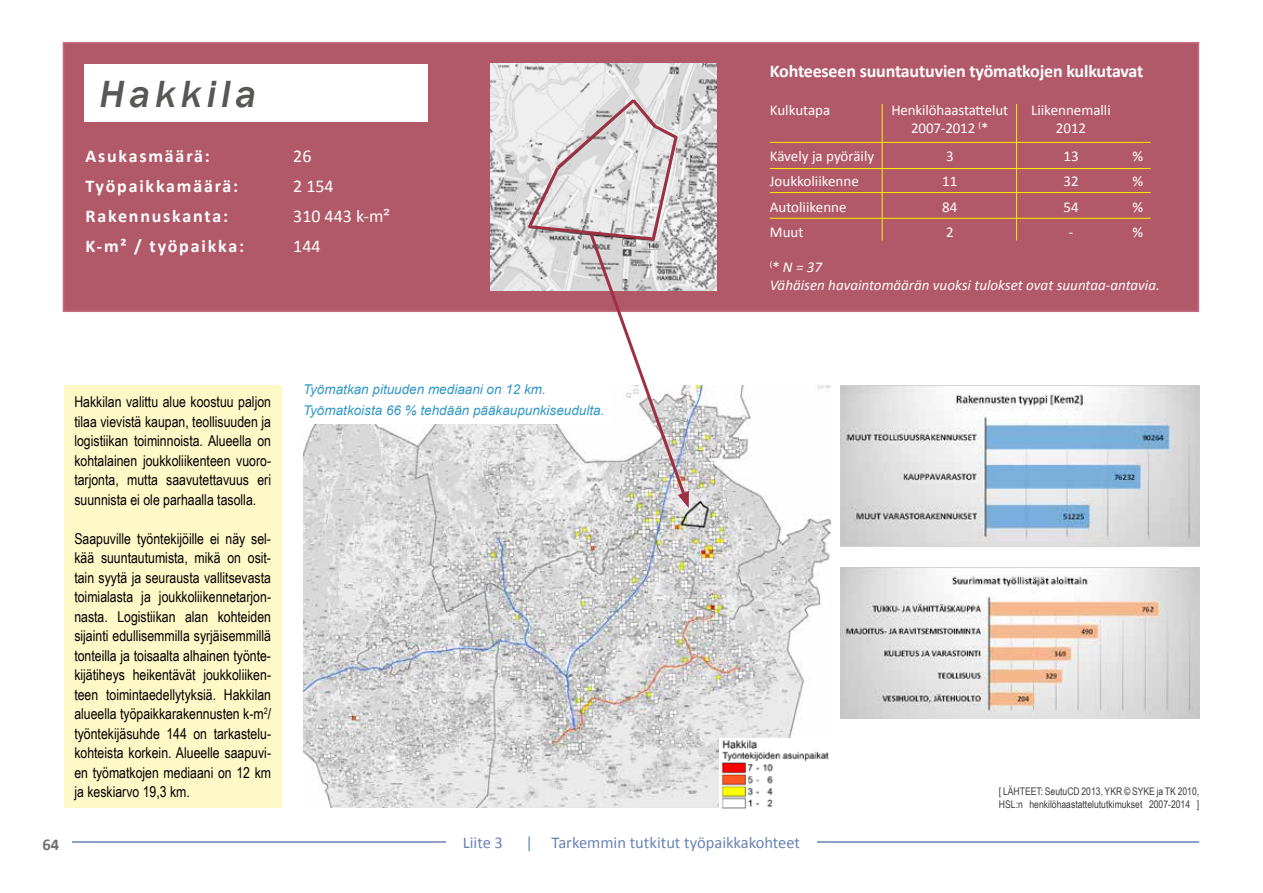
<style>
.page{position:relative;width:1263px;height:893px;background:#fff}
.page>*{position:absolute;margin:0;border:0;box-sizing:border-box;transform-origin:0 0}
.t1{font:italic 500 39px "Franklin Gothic";letter-spacing:.12em;color:#575756}
.t2{font:700 18px/30px "Calibri";letter-spacing:.1em;color:#fff}
.t3{font:700 18px "Calibri";letter-spacing:-.01em;color:#fff}
.t4{font:18px/30px "Calibri";color:#fff}
.t5{font:16.5px "Calibri";color:#6983b6}
.t6{font:700 16.5px "Calibri";color:#706f6f}
.t7{font:15px/19.5px "Arial Narrow";color:#000;text-align:justify}
.t8{font:15px/18px "Calibri";color:#fff;text-align:center}
.t9{font:italic 15px/18px "Calibri";color:#fff}
.t10{font:italic 13.5px/21px "Arial";color:#3298c6}
.t11{font:10.5px/12.6px "Arial Narrow";color:#3c3c3b}
.s1{font-family:"Arial"}
.s2{font-style:normal}
.s3{font-weight:300;color:#fff}
</style>
<div class="page">
<div style="left:63px;top:42px;width:1136px;height:270px;background:#b15968;border:2px solid #b44862"></div>
<div style="left:85px;top:64px;width:343px;height:58px;background:#fff"></div>
<img style="left:303px;top:385px;width:528px;height:422px">
<img style="left:720px;top:738px;width:111px;height:71px">
<img style="left:841px;top:385px;width:358px;height:161px">
<img style="left:841px;top:568px;width:358px;height:150px">
<img style="left:490px;top:64px;width:226px;height:226px">
<div style="left:64px;top:385px;width:218px;height:422px;background:#fff9c7"></div>
<svg style="left:525px;top:96px;width:164px;height:412px"></svg>
<hr style="left:770px;top:142px;width:381px;height:1px;background:#ffed00">
<hr style="left:770px;top:168px;width:381px;height:1px;background:#ffed00">
<hr style="left:770px;top:192px;width:381px;height:1px;background:#ffed00">
<hr style="left:770px;top:218px;width:381px;height:1px;background:#ffed00">
<hr style="left:882px;top:104px;width:1px;height:136px;background:#ffed00">
<hr style="left:1016px;top:104px;width:1px;height:136px;background:#ffed00">
<div style="left:303px;top:384px;width:306px;height:40px;background:#fff"></div>
<hr style="left:72px;top:841px;width:1127px;height:2px;background:#6983b6">
<div style="left:446px;top:836px;width:370px;height:12px;background:#fff"></div>
<h1 class="t1" style="left:100px;top:69px;width:158px">Hakkila</h1>
<p class="t2" style="left:85px;top:141px;width:160px">Asukasmäärä:<br>Työpaikkamäärä:<br>Rakennuskanta:<br>K-m² / työpaikka:</p>
<p class="t4" style="left:293px;top:141px;width:98px">26<br>2 154<br>310 443 k-m<span class="s1">²<br></span>144</p>
<p class="t3" style="left:770px;top:60px;width:375px">Kohteeseen suuntautuvien työmatkojen kulkutavat</p>
<p class="t8" style="left:770px;top:101px;width:62px">Kulkutapa</p>
<p class="t8" style="left:891px;top:101px;width:118px">Henkilöhaastattelut<br>2007-2012 <sup>(</sup>*</p>
<p class="t8" style="left:1031px;top:101px;width:81px">Liikennemalli<br>2012</p>
<p class="t8" style="left:770px;top:147px;width:106px">Kävely ja pyöräily</p>
<p class="t8" style="left:946px;top:147px;width:9px">3</p>
<p class="t8" style="left:1063px;top:147px;width:17px">13</p>
<p class="t8" style="left:1132px;top:147px;width:12px">%</p>
<p class="t8" style="left:770px;top:172px;width:90px">Joukkoliikenne</p>
<p class="t8" style="left:942px;top:172px;width:17px">11</p>
<p class="t8" style="left:1063px;top:172px;width:17px">32</p>
<p class="t8" style="left:1132px;top:172px;width:12px">%</p>
<p class="t8" style="left:770px;top:198px;width:78px">Autoliikenne</p>
<p class="t8" style="left:942px;top:198px;width:17px">84</p>
<p class="t8" style="left:1063px;top:198px;width:17px">54</p>
<p class="t8" style="left:1132px;top:198px;width:12px">%</p>
<p class="t8" style="left:770px;top:223px;width:35px">Muut</p>
<p class="t8" style="left:946px;top:223px;width:9px">2</p>
<p class="t8" style="left:1069px;top:223px;width:6px">-</p>
<p class="t8" style="left:1132px;top:223px;width:12px">%</p>
<p class="t9" style="left:770px;top:258px;width:391px"><sup>(</sup><span class="s2">*</span> N = 37<br>Vähäisen havaintomäärän vuoksi tulokset ovat suuntaa-antavia.</p>
<p class="t7" style="left:74px;top:391px;width:198px">Hakkilan valittu alue koostuu paljon tilaa vievistä kaupan, teollisuuden ja logistiikan toiminnoista. Alueella on kohtalainen joukkoliikenteen vuoro&shy;tarjonta, mutta saavutettavuus eri suunnista ei ole parhaalla tasolla.</p>
<p class="t7" style="left:74px;top:528px;width:198px">Saapuville työntekijöille ei näy sel&shy;kää suuntautumista, mikä on osit&shy;tain syytä ja seurausta vallitsevasta toimialasta ja joukkoliikennetarjon&shy;nasta. Logistiikan alan kohteiden sijainti edullisemmilla syrjäisemmillä tonteilla ja toisaalta alhainen työnte&shy;kijätiheys heikentävät joukkoliiken&shy;teen toimintaedellytyksiä. Hakkilan alueella työpaikkarakennusten k-m<sup>2</sup>/ työntekijäsuhde 144 on tarkastelu&shy;kohteista korkein. Alueelle saapuvi&shy;en työmatkojen mediaani on 12 km ja keskiarvo 19,3 km.</p>
<p class="t6" style="left:43px;top:834px;width:18px">64</p>
<p class="t10" style="left:303px;top:379px;width:303px">Työmatkan pituuden mediaani on 12 km.<br>Työmatkoista 66 % tehdään pääkaupunkiseudulta.</p>
<p class="t5" style="left:446px;top:832px;width:58px"><span class="s3">__</span>Liite 3</p>
<p class="t5" style="left:525px;top:832px;width:293px">| Tarkemmin tutkitut työpaikkakohteet<span class="s3">__</span></p>
<p class="t11" style="left:999px;top:785px;width:202px">[ LÄHTEET: SeutuCD 2013, YKR © SYKE ja TK 2010,<br>HSL:n henkilöhaastattelututkimukset 2007-2014 ]</p>
</div>
